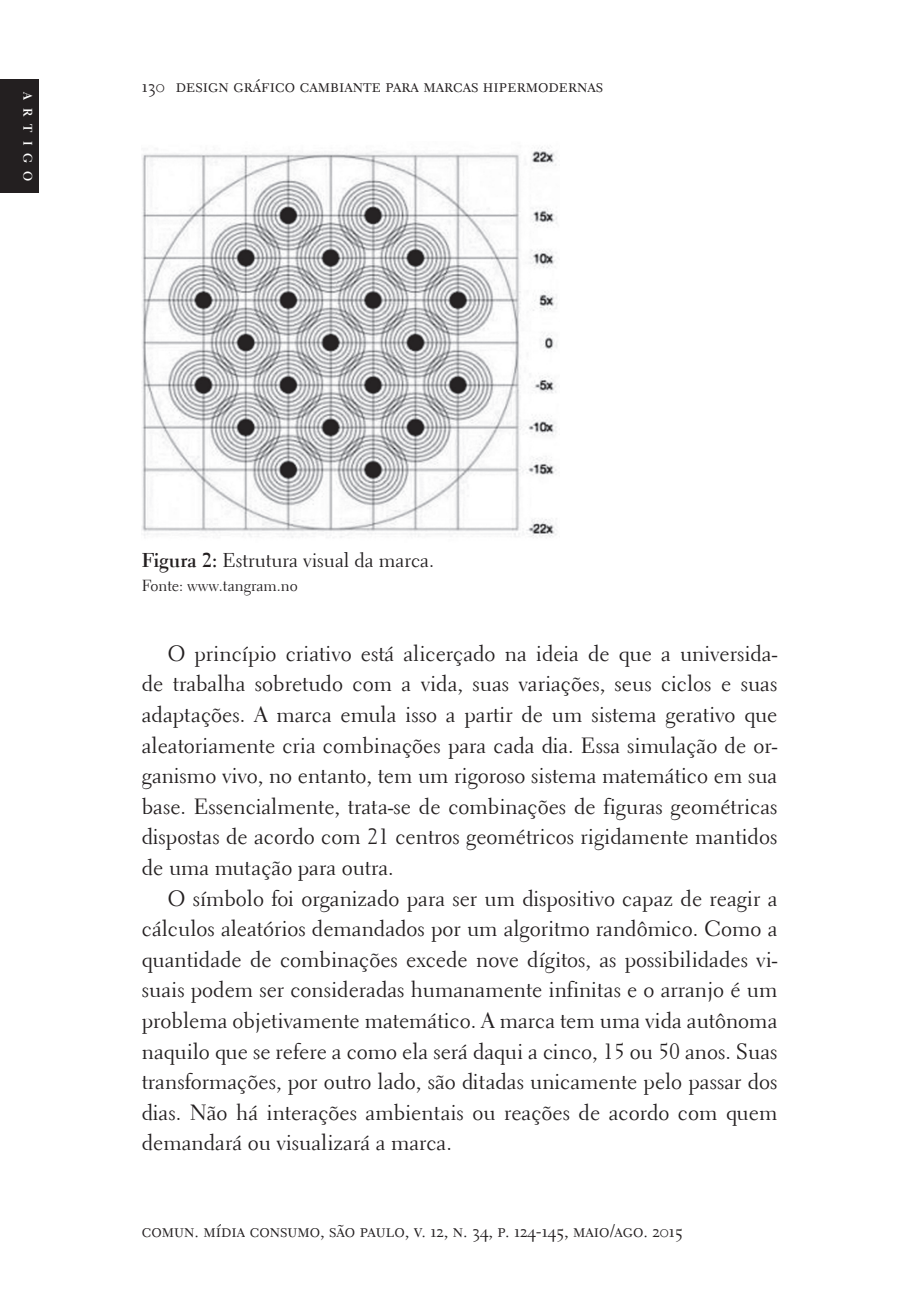
<style>
.page{position:relative;width:908px;height:1304px;background:#fff}
.page>*{position:absolute;margin:0;border:0;box-sizing:border-box;transform-origin:0 0}
.t1{font:22px/30.6px "Electra LH";color:#231f20;text-align:justify}
.t2{font:20px "Electra LH";color:#231f20}
.t3{font:18px "Electra LH Regular SC";color:#231f20}
.t4{font:16px "Electra LH";color:#231f20}
.t5{font:700 12.4px "Electra LH";color:#fff}
.s1{font-weight:700}
</style>
<div class="page">
<div style="left:0;top:79px;width:38px;height:114px;background:#231f20"></div>
<img style="left:142px;top:146px;width:416px;height:392px">
<p class="t5" style="left:35px;top:92px;width:91px;rotate:90deg">ARTIGO</p>
<p class="t3" style="left:142px;top:75px;width:462px">130 design gráfico cambiante para marcas hipermodernas</p>
<p class="t2" style="left:142px;top:547px;width:294px"><span class="s1">Figura 2:</span> Estrutura visual da marca.</p>
<p class="t4" style="left:142px;top:575px;width:157px">Fonte: www.tangram.no</p>
<p class="t1" style="left:142px;top:638px;width:636px;text-indent:26px">O princípio criativo está alicerçado na ideia de que a universida&shy;de trabalha sobretudo com a vida, suas variações, seus ciclos e suas adaptações. A marca emula isso a partir de um sistema gerativo que aleatoriamente cria combinações para cada dia. Essa simulação de or&shy;ganismo vivo, no entanto, tem um rigoroso sistema matemático em sua base. Essencialmente, trata-se de combinações de figuras geométricas dispostas de acordo com 21 centros geométricos rigidamente mantidos de uma mutação para outra.</p>
<p class="t1" style="left:142px;top:883px;width:637px;text-indent:26px">O símbolo foi organizado para ser um dispositivo capaz de reagir a cálculos aleatórios demandados por um algoritmo randômico. Como a quantidade de combinações excede nove dígitos, as possibilidades vi&shy;suais podem ser consideradas humanamente infinitas e o arranjo é um problema objetivamente matemático. A marca tem uma vida autônoma naquilo que se refere a como ela será daqui a cinco, 15 ou 50 anos. Suas transformações, por outro lado, são ditadas unicamente pelo passar dos dias. Não há interações ambientais ou reações de acordo com quem demandará ou visualizará a marca.</p>
<p class="t3" style="left:142px;top:1220px;width:542px">comun. mídia consumo, são paulo, v. 12, n. 34, p. 124-145, maio/ago. 2015</p>
</div>
